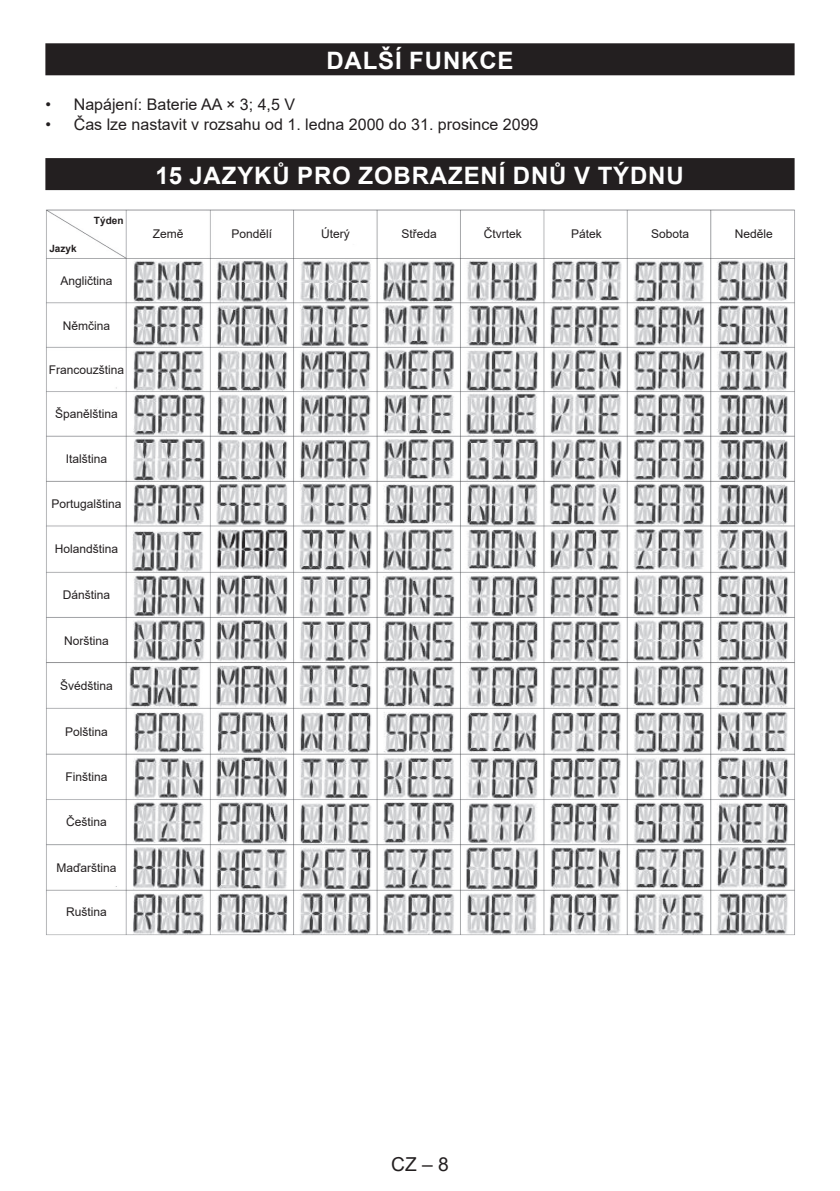
<style>
.page{position:relative;width:840px;height:1191px;background:#fff}
.page>*{position:absolute;margin:0;border:0;box-sizing:border-box;transform-origin:0 0}
.t1{font:700 24px "Arial";letter-spacing:.035em;color:#fff}
.t2{font:19.2px "Arial";color:#231f20}
.t3{font:16px "Arial";color:#231f20}
.t4{font:12px "Arial";color:#231f20}
.t5{font:700 10px "Arial";color:#231f20}
</style>
<div class="page">
<div style="left:45px;top:43px;width:749px;height:32px;background:#231f20"></div>
<div style="left:45px;top:158px;width:749px;height:32px;background:#231f20"></div>
<img style="left:46px;top:209px;width:749px;height:726px">
<h1 class="t1" style="left:326px;top:43px;width:189px">DALŠÍ FUNKCE</h1>
<h3 class="t3" style="left:45px;top:94px;width:251px">• Napájení: Baterie AA × 3; 4,5 V</h3>
<h3 class="t3" style="left:45px;top:113px;width:494px">• Čas lze nastavit v rozsahu od 1. ledna 2000 do 31. prosince 2099</h3>
<h1 class="t1" style="left:155px;top:158px;width:529px">15 JAZYKŮ PRO ZOBRAZENÍ DNŮ V TÝDNU</h1>
<p class="t5" style="left:94px;top:213px;width:31px">Týden</p>
<p class="t5" style="left:49px;top:241px;width:29px">Jazyk</p>
<p class="t4" style="left:153px;top:226px;width:32px">Země</p>
<p class="t4" style="left:231px;top:226px;width:42px">Pondělí</p>
<p class="t4" style="left:321px;top:226px;width:30px">Úterý</p>
<p class="t4" style="left:401px;top:226px;width:37px">Středa</p>
<p class="t4" style="left:483px;top:226px;width:40px">Čtvrtek</p>
<p class="t4" style="left:571px;top:226px;width:32px">Pátek</p>
<p class="t4" style="left:650px;top:226px;width:40px">Sobota</p>
<p class="t4" style="left:734px;top:226px;width:40px">Neděle</p>
<p class="t4" style="left:60px;top:272px;width:54px">Angličtina</p>
<p class="t4" style="left:63px;top:317px;width:49px">Němčina</p>
<p class="t4" style="left:49px;top:361px;width:77px">Francouzština</p>
<p class="t4" style="left:55px;top:405px;width:64px">Španělština</p>
<p class="t4" style="left:66px;top:450px;width:43px">Italština</p>
<p class="t4" style="left:51px;top:495px;width:72px">Portugalština</p>
<p class="t4" style="left:55px;top:540px;width:65px">Holandština</p>
<p class="t4" style="left:63px;top:586px;width:49px">Dánština</p>
<p class="t4" style="left:64px;top:632px;width:46px">Norština</p>
<p class="t4" style="left:60px;top:678px;width:54px">Švédština</p>
<p class="t4" style="left:65px;top:723px;width:44px">Polština</p>
<p class="t4" style="left:65px;top:768px;width:44px">Finština</p>
<p class="t4" style="left:66px;top:813px;width:42px">Čeština</p>
<p class="t4" style="left:56px;top:859px;width:62px">Maďarština</p>
<p class="t4" style="left:66px;top:903px;width:42px">Ruština</p>
<h2 class="t2" style="left:391px;top:1151px;width:59px">CZ – 8</h2>
</div>
